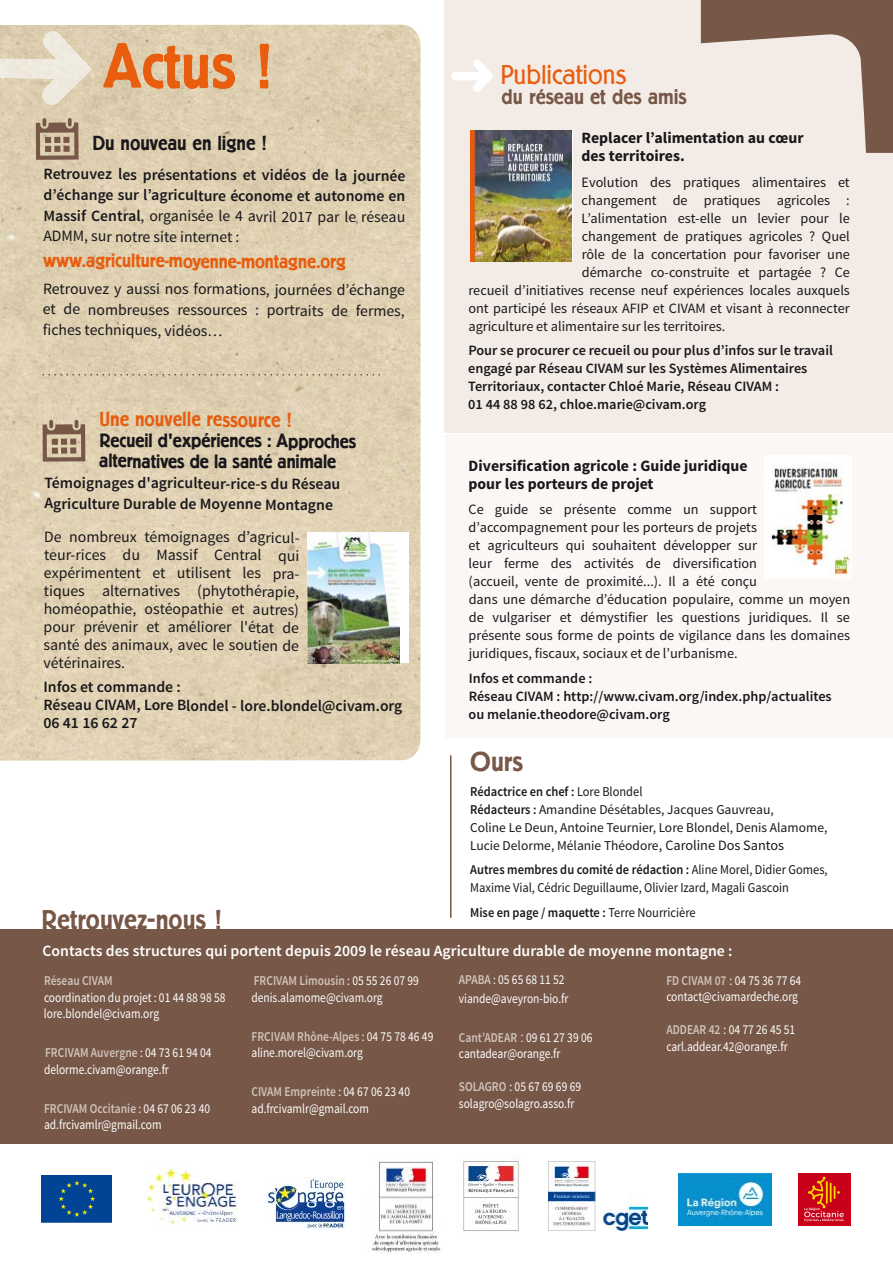
<style>
.page{position:relative;width:893px;height:1263px;background:#fff}
.page>*{position:absolute;margin:0;border:0;box-sizing:border-box;transform-origin:0 0}
.t1{font:500 63px "Berliner Grotesk";color:#e85d0e}
.t2{font:500 27px "Berliner Grotesk";color:#775747}
.t3{font:300 27px "Berliner Grotesk";color:#e85d0e}
.t4{font:500 21px "Berliner Grotesk";color:#775747}
.t5{font:600 20.25px/20.7px "Berliner Gro D";letter-spacing:-.005em;color:#19171b}
.t6{font:600 20.25px "Berliner Gro D";letter-spacing:-.005em;color:#e85d0e}
.t7{font:500 20.25px "Berliner Grotesk";color:#e85d0e}
.t8{font:500 20.25px "Berliner Grotesk";color:#19171b}
.t9{font:15.75px/18px "Source Sans Pro";letter-spacing:-.005em;color:#19171b;text-align:justify}
.t10{font:600 15.75px/20.5px "Source Sans Pro";letter-spacing:-.005em;color:#19171b}
.t11{font:700 15.75px/18px "Source Sans Pro";color:#19171b}
.t12{font:600 15.75px "Source Sans Pro";color:#fff}
.t13{font:14.25px/18px "Source Sans Pro";letter-spacing:-.005em;color:#19171b}
.t14{font:600 14.25px/18.1px "Source Sans Pro";color:#19171b}
.t15{font:13.5px/16.5px "Source Sans Pro";color:#fff;scale:.85 1}
.t16{font:13.5px/18.1px "Source Sans Pro";color:#19171b;scale:.92 1}
.t17{font:600 13.5px "Source Sans Pro";color:#19171b;scale:.92 1}
.t18{font:600 13.5px "Source Sans Pro";color:#d1c4bd;scale:.85 1}
.s1{font-weight:400}
.s2{font-weight:600}
.s3{font-size:14.25px}
.s4{font-weight:600;color:#d1c4bd}
.s5{font-family:"Arial"}
</style>
<div class="page">
<div style="left:445px;top:0;width:448px;height:433px;background:#f3ece6"></div>
<svg style="left:701px;top:0;width:192px;height:153px"></svg>
<img style="left:370px;top:1161px;width:71px;height:92px">
<svg style="left:451px;top:59px;width:42px;height:33px"></svg>
<img style="left:471px;top:131px;width:100px;height:130px">
<div style="left:0;top:929px;width:893px;height:215px;background:#775747"></div>
<svg style="left:0;top:24px;width:421px;height:737px;background:#decfb1"></svg>
<svg style="left:36px;top:118px;width:43px;height:42px;background:#a48c75"></svg>
<hr style="left:450px;top:755px;width:1px;height:163px;background:#775747">
<img style="left:267px;top:1178px;width:79px;height:52px">
<img style="left:548px;top:1161px;width:99px;height:69px">
<img style="left:41px;top:1176px;width:71px;height:47px">
<img style="left:144px;top:1168px;width:94px;height:57px">
<img style="left:678px;top:1173px;width:94px;height:52px">
<img style="left:459px;top:1155px;width:61px;height:77px">
<img style="left:0;top:31px;width:92px;height:74px">
<div style="left:445px;top:434px;width:448px;height:303px;background:#faf7f5"></div>
<img style="left:771px;top:464px;width:79px;height:111px">
<div style="left:798px;top:1173px;width:52px;height:52px;background:#c80118"></div>
<svg style="left:804px;top:1176px;width:40px;height:46px"></svg>
<svg style="left:43px;top:374px;width:342px;height:1px"></svg>
<svg style="left:43px;top:420px;width:42px;height:42px;background:#a68e77"></svg>
<div style="left:307px;top:533px;width:102px;height:130px;background:#fff"></div>
<img style="left:307px;top:533px;width:93px;height:130px">
<h1 class="t1" style="left:103px;top:41px;width:170px">Actus !</h1>
<h3 class="t8" style="left:92px;top:135px;width:176px">Du nouveau en ligne !</h3>
<p class="t10" style="left:43px;top:165px;width:364px;text-align:justify">Retrouvez les présentations et vidéos de la journée d’échange sur l’agriculture économe et autonome en Massif Central<span class="s1">, organisée le 4 avril 2017 par le réseau ADMM, sur notre site internet :</span></p>
<h3 class="t6" style="left:43px;top:250px;width:304px">www.agriculture-moyenne-montagne.org</h3>
<p class="t9" style="left:43px;top:279px;width:364px;line-height:20.4px">Retrouvez y aussi nos formations, journées d’échange et de nombreuses ressources : portraits de fermes, fiches techniques, vidéos…</p>
<h3 class="t7" style="left:99px;top:411px;width:194px">Une nouvelle ressource !</h3>
<h3 class="t5" style="left:99px;top:430px;width:259px">Recueil d'expériences : Approches alternatives de la santé animale</h3>
<p class="t10" style="left:44px;top:473px;width:298px">Témoignages d'agriculteur-rice-s du Réseau<br>Agriculture Durable de Moyenne Montagne</p>
<p class="t9" style="left:44px;top:528px;width:258px">De nombreux témoignages d’agricul&shy;teur-rices du Massif Central qui expérimentent et utilisent les pra&shy;tiques alternatives (phytothérapie, homéopathie, ostéopathie et autres) pour prévenir et améliorer l'état de santé des animaux, avec le soutien de vétérinaires.</p>
<p class="t10" style="left:43px;top:678px;width:361px;line-height:18.1px">Infos et commande :<br>Réseau CIVAM, Lore Blondel - lore.blondel@civam.org<br>06 41 16 62 27</p>
<h2 class="t2" style="left:42px;top:909px;width:181px">Retrouvez-nous !</h2>
<h2 class="t3" style="left:501px;top:64px;width:127px">Publications</h2>
<h3 class="t4" style="left:501px;top:89px;width:187px">du réseau et des amis</h3>
<p class="t11" style="left:581px;top:130px;width:224px">Replacer l’alimentation au cœur des territoires.</p>
<p class="t13" style="left:582px;top:173px;width:270px">Evolution des pratiques alimentaires et</p>
<p class="t13" style="left:582px;top:191px;width:270px">changement de pratiques agricoles :</p>
<p class="t13" style="left:582px;top:209px;width:270px">L’alimentation est-elle un levier pour le</p>
<p class="t13" style="left:582px;top:227px;width:270px">changement de pratiques agricoles ? Quel</p>
<p class="t13" style="left:582px;top:245px;width:270px">rôle de la concertation pour favoriser une</p>
<p class="t13" style="left:582px;top:263px;width:270px">démarche co-construite et partagée ? Ce</p>
<p class="t13" style="left:468px;top:281px;width:383px">recueil d’initiatives recense neuf expériences locales auxquels</p>
<p class="t13" style="left:468px;top:299px;width:383px">ont participé les réseaux AFIP et CIVAM et visant à reconnecter</p>
<p class="t13" style="left:468px;top:317px;width:258px">agriculture et alimentaire sur les territoires.</p>
<p class="t14" style="left:468px;top:341px;width:366px">Pour se procurer ce recueil ou pour plus d’infos sur le travail engagé par Réseau CIVAM sur les Systèmes Alimentaires Territoriaux, contacter Chloé Marie, Réseau CIVAM :<br>01 44 88 98 62, chloe.marie@civam.org</p>
<p class="t11" style="left:469px;top:457px;width:281px">Diversification agricole : Guide juridique pour les porteurs de projet</p>
<p class="t13" style="left:469px;top:501px;width:383px">Ce guide se présente comme un support d’accompagnement pour les porteurs de projets<br>et agriculteurs qui souhaitent développer sur<br>leur ferme des activités de diversification<br>(accueil, vente de proximité...). Il a été conçu<br>dans une démarche d’éducation populaire, comme un moyen de vulgariser et démystifier les questions juridiques. Il se présente sous forme de points de vigilance dans les domaines juridiques, fiscaux, sociaux et de l’urbanisme.</p>
<p class="t14" style="left:469px;top:669px;width:365px">Infos et commande :<br>Réseau CIVAM : http://www.civam.org/index.php/actualites ou melanie.theodore@civam.org</p>
<h2 class="t2" style="left:470px;top:751px;width:54px">Ours</h2>
<p class="t16" style="left:470px;top:782px;width:390px"><span class="s2">Rédactrice en chef :</span> Lore Blondel<br><span class="s2">Rédacteurs :</span> Amandine Désétables, Jacques Gauvreau,<br>Coline Le Deun, Antoine Teurnier, Lore Blondel, Denis Alamome, Lucie Delorme, Mélanie Théodore<span class="s3">, Caroline Dos Santos</span></p>
<p class="t16" style="left:470px;top:861px;width:390px"><span class="s2">Autres membres du comité de rédaction :</span> Aline Morel, Didier Gomes,<br>Maxime Vial, Cédric Deguillaume, Olivier Izard, Magali Gascoin</p>
<p class="t17" style="left:470px;top:904px;width:247px">Mise en page / maquette : <span class="s1">Terre Nourricière</span></p>
<p class="t12" style="left:43px;top:941px;width:691px">Contacts des structures qui portent depuis 2009 le réseau Agriculture durable de moyenne montagne :</p>
<p class="t18" style="left:44px;top:972px;width:82px">Réseau CIVAM</p>
<p class="t15" style="left:44px;top:989px;width:215px">coordination du projet : 01 44 88 98 58 lore.blondel@civam.org</p>
<p class="t15" style="left:44px;top:1045px;width:199px"><span class="s4">FRCIVAM Auvergne</span> : 04 73 61 94 04 delorme.civam@orange.fr</p>
<p class="t15" style="left:44px;top:1100px;width:197px"><span class="s4">FRCIVAM Occitanie</span> : 04 67 06 23 40 ad.frcivamlr@gmail.com</p>
<p class="t15" style="left:251px;top:973px;width:199px"><span class="s4">FRCIVAM Limousin</span> : 05 55 26 07 99 denis.alamome@civam.org</p>
<p class="t15" style="left:251px;top:1028px;width:216px"><span class="s4">FRCIVAM Rhône-Alpes</span> : 04 75 78 46 49 aline.morel@civam.org</p>
<p class="t15" style="left:251px;top:1084px;width:188px"><span class="s4">CIVAM Empreinte</span> : 04 67 06 23 40 ad.frcivamlr@gmail.com</p>
<p class="t15" style="left:459px;top:971px;width:130px;line-height:18.1px"><span class="s4">APABA</span> : 05 65 68 11 52 viande@aveyron-bio.fr</p>
<p class="t15" style="left:459px;top:1029px;width:159px"><span class="s4">Cant’ADEAR</span> <span class="s5">:</span> 09 61 27 39 06 cantadear@orange.fr</p>
<p class="t15" style="left:459px;top:1078px;width:145px"><span class="s4">SOLAGRO</span> : 05 67 69 69 69 solagro@solagro.asso.fr</p>
<p class="t15" style="left:666px;top:972px;width:160px"><span class="s4">FD CIVAM 07</span> : 04 75 36 77 64 contact@civamardeche.org</p>
<p class="t15" style="left:666px;top:1021px;width:153px"><span class="s4">ADDEAR 42</span> : 04 77 26 45 51 carl.addear.42@orange.fr</p>
</div>
